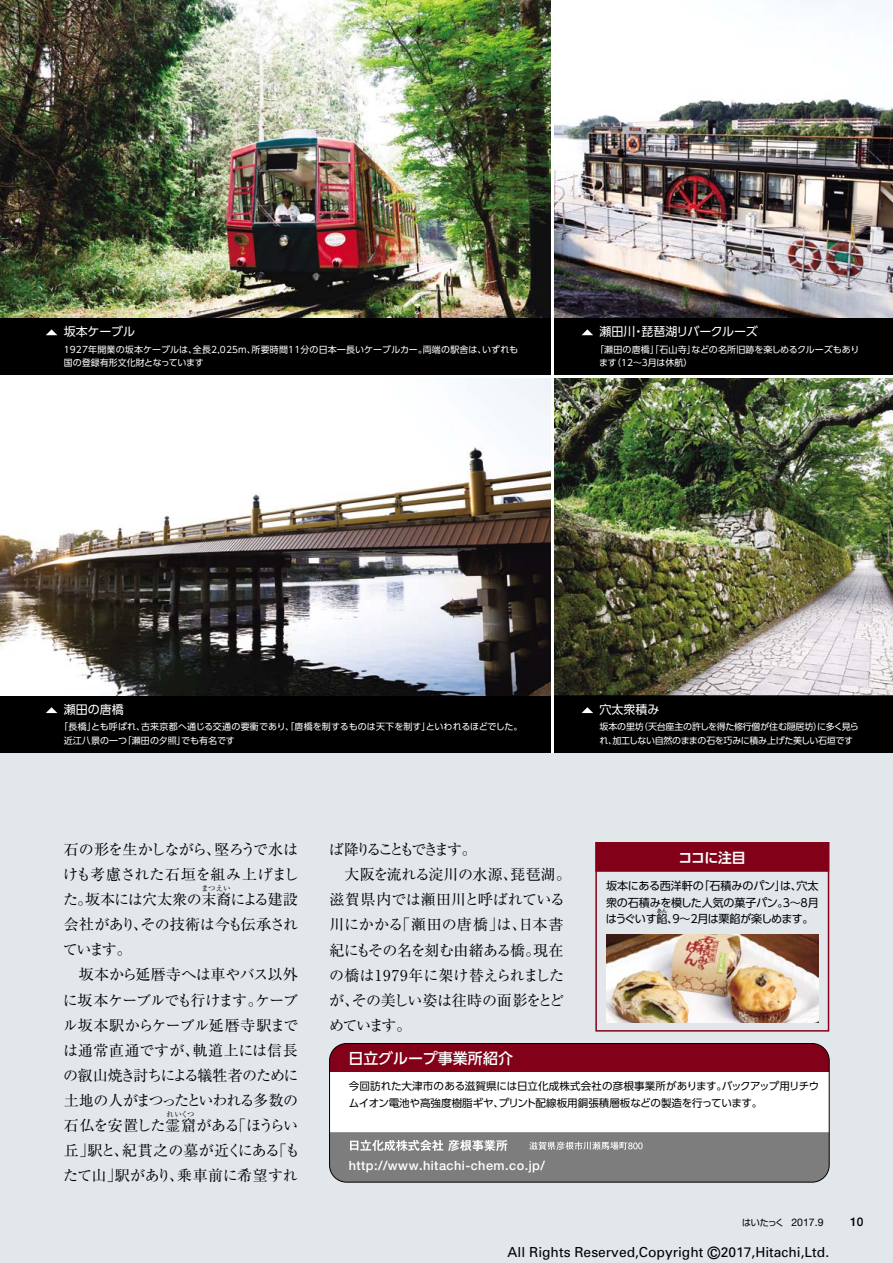
<style>
.page{position:relative;width:893px;height:1263px;background:#fff}
.page>*{position:absolute;margin:0;border:0;box-sizing:border-box;transform-origin:0 0}
.t1{font:15px/25px "Ryumin Pro";letter-spacing:-.03em;color:#000;text-align:justify}
.t2{font:15px "Ryumin Pro";letter-spacing:.015em;color:#000}
.t3{font:15px "Ryumin Pro";letter-spacing:-.05em;color:#000}
.t4{font:15px "Ryumin Pro";letter-spacing:-.005em;color:#000}
.t5{font:15px "Ryumin Pro";letter-spacing:-.21em;color:#000}
.t6{font:500 15px "UD Shin Go Pro";color:#fff}
.t7{font:13.8px "Univers";color:#000}
.t8{font:700 13.8px "UD Shin Go Pro De";letter-spacing:-.035em;color:#fff}
.t9{font:500 12.75px "Helvetica Neue LT Std";letter-spacing:.035em;color:#fff}
.t10{font:12px "UD Shin Go Pro";color:#fff}
.t11{font:500 12px "Helvetica Neue LT Std";color:#000}
.t12{font:11.25px/16.5px "UD Shin Go Pro";letter-spacing:-.02em;color:#000;text-align:justify}
.t13{font:10.5px/16.5px "UD Shin Go Pro";color:#000}
.t14{font:10.5px "Helvetica Neue LT Std";color:#000}
.t15{font:9px/13.5px "UD Shin Go Pro";color:#fff}
.t16{font:9px/13.5px "UD Shin Go Pro";letter-spacing:-.03em;color:#fff}
.t17{font:7.5px "Ryumin Pro";letter-spacing:-.035em;color:#000}
.t18{font:500 6px "Gothic BBB Pro";color:#000}
.s1{font-family:"Shin Go Pro";font-size:9px}
.s2{font-size:16.95px}
</style>
<div class="page">
<div style="left:0;top:753px;width:893px;height:510px;background:#e2e7eb"></div>
<div style="left:0;top:695px;width:893px;height:58px;background:#000"></div>
<div style="left:0;top:317px;width:893px;height:58px;background:#000"></div>
<div style="left:330px;top:1043px;width:499px;height:29px;background:#820018"></div>
<img style="left:0;top:0;width:893px;height:317px">
<svg style="left:582px;top:329px;width:11px;height:6px"></svg>
<svg style="left:582px;top:707px;width:11px;height:6px"></svg>
<svg style="left:595px;top:842px;width:234px;height:189px"></svg>
<img style="left:0;top:378px;width:893px;height:317px">
<svg style="left:330px;top:1132px;width:499px;height:50px;background:#848484"></svg>
<div style="left:330px;top:1072px;width:499px;height:60px;background:#fff"></div>
<div style="left:329px;top:1043px;width:500px;height:139px;border:1px solid #000;border-radius:17px"></div>
<svg style="left:46px;top:329px;width:11px;height:6px"></svg>
<svg style="left:46px;top:707px;width:11px;height:6px"></svg>
<img style="left:606px;top:935px;width:213px;height:87px">
<hr style="left:551px;top:0;width:3px;height:753px;background:#fff">
<p class="t10" style="left:64px;top:322px;width:73px">坂本ケーブル</p>
<p class="t15" style="left:64px;top:342px;width:456px">1927年開業の坂本ケーブルは、全長2,025m、所要時間11分の日本一長いケーブルカー。両端の駅舎は、いずれも国の登録有形文化財となっています</p>
<p class="t10" style="left:600px;top:322px;width:160px">瀬田川・琵琶湖リバークルーズ</p>
<p class="t15" style="left:599px;top:342px;width:262px;text-indent:-4px">「瀬田の唐橋」「石山寺」などの名所旧跡を楽しめるクルーズもあります（12～3月は休航）</p>
<p class="t10" style="left:64px;top:700px;width:62px">瀬田の唐橋</p>
<p class="t15" style="left:64px;top:720px;width:460px;text-indent:-4px">「長橋」とも呼ばれ、古来京都へ通じる交通の要衝であり、「唐橋を制するものは天下を制す」といわれるほどでした。近江八景の一つ「瀬田の夕照」でも有名です</p>
<p class="t10" style="left:600px;top:700px;width:61px">穴太衆積み</p>
<p class="t16" style="left:600px;top:720px;width:261px">坂本の里坊（天台座主の許しを得た修行僧が住む隠居坊）に多く見られ、加工しない自然のままの石を巧みに積み上げた美しい石垣です</p>
<p class="t1" style="left:63px;top:836px;width:237px">石の形を生かしながら、堅ろうで水はけも考慮された石垣を組み上げました。坂本には穴太衆の末裔による建設会社があり、その技術は今も伝承されています。</p>
<p class="t1" style="left:63px;top:961px;width:239px;text-align:left;text-indent:16px">坂本から延暦寺へは車やバス以外に坂本ケーブルでも行けます。ケーブル坂本駅からケーブル延暦寺駅までは通常直通ですが、軌道上には信長の叡山焼き討ちによる犠牲者のために土地の人がまつったといわれる多数の石仏を安置した霊窟がある「ほうらい丘」駅と、紀貫之の墓が近くにある「もたて山」駅があり、乗車前に希望すれ</p>
<p class="t17" style="left:201px;top:882px;width:31px">まつえい</p>
<p class="t17" style="left:167px;top:1108px;width:30px">れいくつ</p>
<p class="t5" style="left:329px;top:838px;width:149px">ば降りることもできます。</p>
<p class="t1" style="left:345px;top:861px;width:228px">大阪を流れる淀川の水源、琵琶湖。</p>
<p class="t4" style="left:330px;top:888px;width:237px">滋賀県内では瀬田川と呼ばれている</p>
<p class="t2" style="left:329px;top:913px;width:235px">川にかかる「瀬田の唐橋」は、日本書</p>
<p class="t3" style="left:330px;top:938px;width:235px">紀にもその名を刻む由緒ある橋。現在</p>
<p class="t2" style="left:329px;top:963px;width:237px">の橋は1979年に架け替えられました</p>
<p class="t1" style="left:329px;top:986px;width:236px">が、その美しい姿は往時の面影をとど</p>
<p class="t1" style="left:329px;top:1012px;width:84px">めています。</p>
<p class="t6" style="left:348px;top:1046px;width:166px">日立グループ事業所紹介</p>
<p class="t8" style="left:678px;top:846px;width:69px">ココに注目</p>
<p class="t12" style="left:606px;top:877px;width:214px">坂本にある西洋軒の「石積みのパン」は、穴太衆の石積みを模した人気の菓子パン。3～8月はうぐいす餡、9～2月は栗餡が楽しめます。</p>
<p class="t18" style="left:656px;top:906px;width:13px">あん</p>
<p class="t13" style="left:349px;top:1077px;width:472px">今回訪れた大津市のある滋賀県には日立化成株式会社の彦根事業所があります。バックアップ用リチウムイオン電池や高強度樹脂ギヤ、プリント配線板用銅張積層板などの製造を行っています。</p>
<p class="t9" style="left:349px;top:1158px;width:198px">http://www.hitachi-chem.co.jp/</p>
<p class="t14" style="left:742px;top:1216px;width:83px"><span class="s1">はいたっく</span> 2017.9</p>
<p class="t7" style="left:508px;top:1244px;width:323px">All Rights Reserved,Copyright <span class="s2">©</span>2017,Hitachi,Ltd.</p>
<p class="t11" style="left:850px;top:1215px;width:15px">10</p>
</div>
